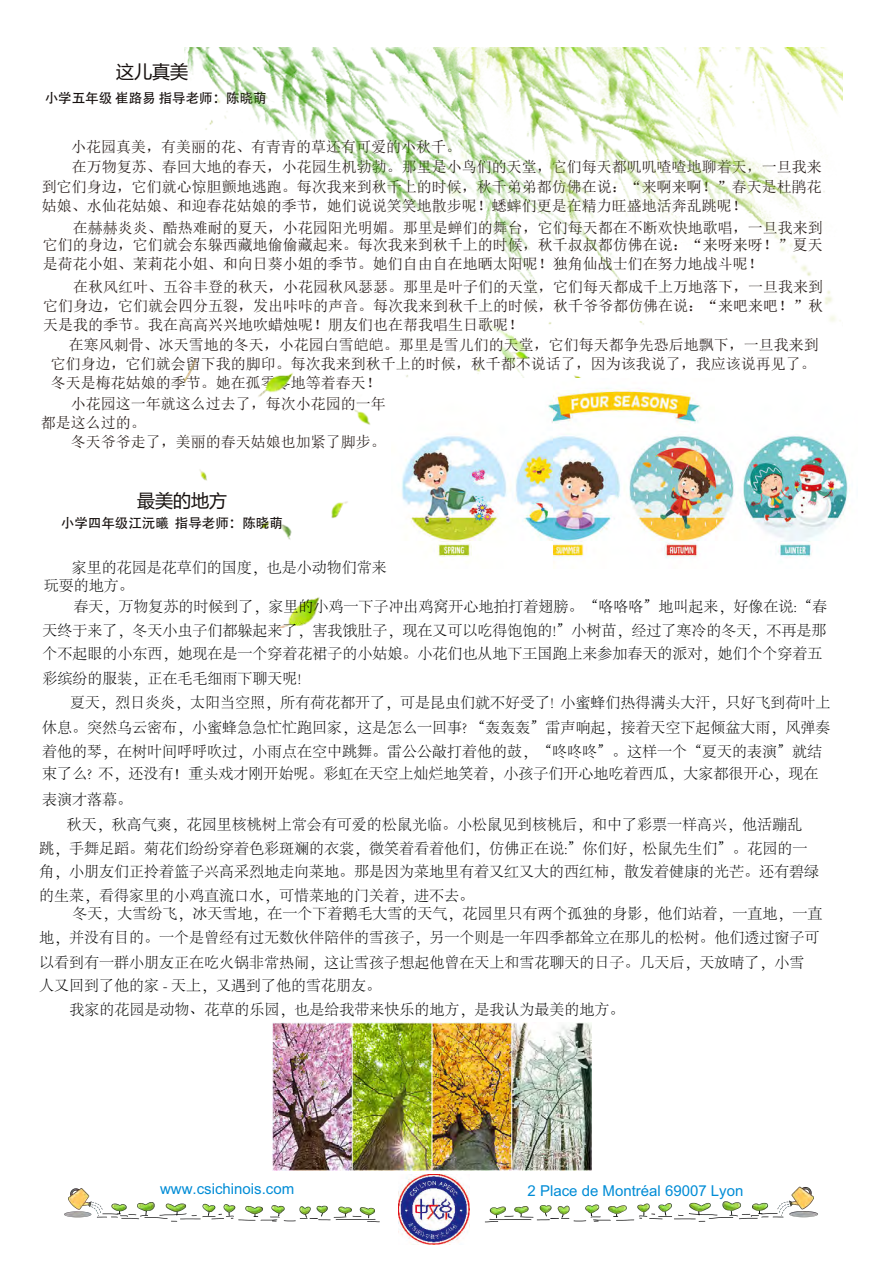
<style>
.page{position:relative;width:893px;height:1263px;background:#fff}
.page>*{position:absolute;margin:0;border:0;box-sizing:border-box;transform-origin:0 0}
.t1{font:18px "Microsoft Ya Hei";color:#150f0d}
.t2{font:300 15px/25.5px "Adobe Song Std";color:#000}
.t3{font:15px/19px "Sim Sun";color:#231916}
.t4{font:15px "Arial";color:#008cd6}
.t5{font:13.5px "Adobe Heiti Std";color:#150f0d}
</style>
<div class="page">
<img style="left:399px;top:1174px;width:70px;height:70px">
<img style="left:64px;top:1188px;width:316px;height:35px">
<img style="left:485px;top:1186px;width:333px;height:37px">
<img style="left:185px;top:47px;width:658px;height:581px">
<img style="left:273px;top:1023px;width:319px;height:147px">
<img style="left:391px;top:379px;width:459px;height:189px">
<p class="t1" style="left:116px;top:59px;width:73px">这儿真美</p>
<p class="t5" style="left:45px;top:90px;width:224px">小学五年级 崔路易 指导老师：陈晓萌</p>
<p class="t3" style="left:71px;top:137px;width:392px">小花园真美，有美丽的花、有青青的草还有可爱的小秋千。</p>
<p class="t3" style="left:72px;top:158px;width:751px">在万物复苏、春回大地的春天，小花园生机勃勃。那里是小鸟们的天堂，它们每天都叽叽喳喳地聊着天，一旦我来</p>
<p class="t3" style="left:42px;top:177px;width:781px">到它们身边，它们就心惊胆颤地逃跑。每次我来到秋千上的时候，秋千弟弟都仿佛在说：“来啊来啊！”春天是杜鹃花</p>
<p class="t3" style="left:42px;top:196px;width:707px">姑娘、水仙花姑娘、和迎春花姑娘的季节，她们说说笑笑地散步呢！蟋蟀们更是在精力旺盛地活奔乱跳呢！</p>
<p class="t3" style="left:43px;top:219px;width:782px;line-height:17.4px;text-align:right">在赫赫炎炎、酷热难耐的夏天，小花园阳光明媚。那里是蝉们的舞台，它们每天都在不断欢快地歌唱，一旦我来到<br>它们的身边，它们就会东躲西藏地偷偷藏起来。每次我来到秋千上的时候，秋千叔叔都仿佛在说：“来呀来呀！”夏天</p>
<p class="t3" style="left:73px;top:253px;width:751px;line-height:22.8px;text-indent:-30px">是荷花小姐、茉莉花小姐、和向日葵小姐的季节。她们自由自在地晒太阳呢！独角仙战士们在努力地战斗呢！<br>在秋风红叶、五谷丰登的秋天，小花园秋风瑟瑟。那里是叶子们的天堂，它们每天都成千上万地落下，一旦我来到</p>
<p class="t3" style="left:43px;top:296px;width:781px">它们身边，它们就会四分五裂，发出咔咔的声音。每次我来到秋千上的时候，秋千爷爷都仿佛在说：“来吧来吧！”秋天是我的季节。我在高高兴兴地吹蜡烛呢！朋友们也在帮我唱生日歌呢！</p>
<p class="t3" style="left:51px;top:335px;width:769px;text-indent:18px">在寒风刺骨、冰天雪地的冬天，小花园白雪皑皑。那里是雪儿们的天堂，它们每天都争先恐后地飘下，一旦我来到它们身边，它们就会留下我的脚印。每次我来到秋千上的时候，秋千都不说话了，因为该我说了，我应该说再见了。冬天是梅花姑娘的季节。她在孤零零地等着春天！</p>
<p class="t3" style="left:41px;top:394px;width:347px;text-indent:30px">小花园这一年就这么过去了，每次小花园的一年都是这么过的。</p>
<p class="t3" style="left:71px;top:432px;width:317px">冬天爷爷走了，美丽的春天姑娘也加紧了脚步。</p>
<p class="t1" style="left:137px;top:488px;width:91px">最美的地方</p>
<p class="t5" style="left:61px;top:515px;width:224px">小学四年级江沅曦 指导老师：陈晓萌</p>
<p class="t2" style="left:44px;top:559px;width:344px;line-height:18px;text-indent:28px">家里的花园是花草们的国度，也是小动物们常来玩耍的地方。</p>
<p class="t2" style="left:42px;top:595px;width:786px;line-height:24.2px;text-align:right">春天，万物复苏的时候到了，家里的小鸡一下子冲出鸡窝开心地拍打着翅膀。“咯咯咯”地叫起来，好像在说:“春<br>天终于来了，冬天小虫子们都躲起来了，害我饿肚子，现在又可以吃得饱饱的!”小树苗，经过了寒冷的冬天，不再是那</p>
<p class="t2" style="left:42px;top:641px;width:781px">个不起眼的小东西，她现在是一个穿着花裙子的小姑娘。小花们也从地下王国跑上来参加春天的派对，她们个个穿着五彩缤纷的服装，正在毛毛细雨下聊天呢!</p>
<p class="t2" style="left:42px;top:690px;width:790px;text-align:right">夏天，烈日炎炎，太阳当空照，所有荷花都开了，可是昆虫们就不好受了! 小蜜蜂们热得满头大汗，只好飞到荷叶上<br>休息。突然乌云密布，小蜜蜂急急忙忙跑回家，这是怎么一回事? “轰轰轰”雷声响起，接着天空下起倾盆大雨，风弹奏</p>
<p class="t2" style="left:42px;top:741px;width:782px;line-height:22.5px">着他的琴，在树叶间呼呼吹过，小雨点在空中跳舞。雷公公敲打着他的鼓，“咚咚咚”。这样一个“夏天的表演”就结束了么? 不，还没有！重头戏才刚开始呢。彩虹在天空上灿烂地笑着，小孩子们开心地吃着西瓜，大家都很开心，现在</p>
<p class="t2" style="left:67px;top:787px;width:736px;text-indent:-25px">表演才落幕。<br>秋天，秋高气爽，花园里核桃树上常会有可爱的松鼠光临。小松鼠见到核桃后，和中了彩票一样高兴，他活蹦乱</p>
<p class="t2" style="left:39px;top:837px;width:781px;line-height:23.7px">跳，手舞足蹈。菊花们纷纷穿着色彩斑斓的衣裳，微笑着看着他们，仿佛正在说:”你们好，松鼠先生们”。花园的一角，小朋友们正拎着篮子兴高采烈地走向菜地。那是因为菜地里有着又红又大的西红柿，散发着健康的光芒。还有碧绿的生菜，看得家里的小鸡直流口水，可惜菜地的门关着，进不去。</p>
<p class="t2" style="left:39px;top:902px;width:785px;line-height:24px;text-align:right">冬天，大雪纷飞，冰天雪地，在一个下着鹅毛大雪的天气，花园里只有两个孤独的身影，他们站着，一直地，一直<br>地，并没有目的。一个是曾经有过无数伙伴陪伴的雪孩子，另一个则是一年四季都耸立在那儿的松树。他们透过窗子可</p>
<p class="t2" style="left:39px;top:952px;width:767px;line-height:22.5px">以看到有一群小朋友正在吃火锅非常热闹，这让雪孩子想起他曾在天上和雪花聊天的日子。几天后，天放晴了，小雪人又回到了他的家 - 天上，又遇到了他的雪花朋友。</p>
<p class="t2" style="left:69px;top:997px;width:556px">我家的花园是动物、花草的乐园，也是给我带来快乐的地方，是我认为最美的地方。</p>
<p class="t4" style="left:160px;top:1182px;width:136px">www.csichinois.com</p>
<p class="t4" style="left:527px;top:1185px;width:217px">2 Place de Montréal 69007 Lyon</p>
</div>
